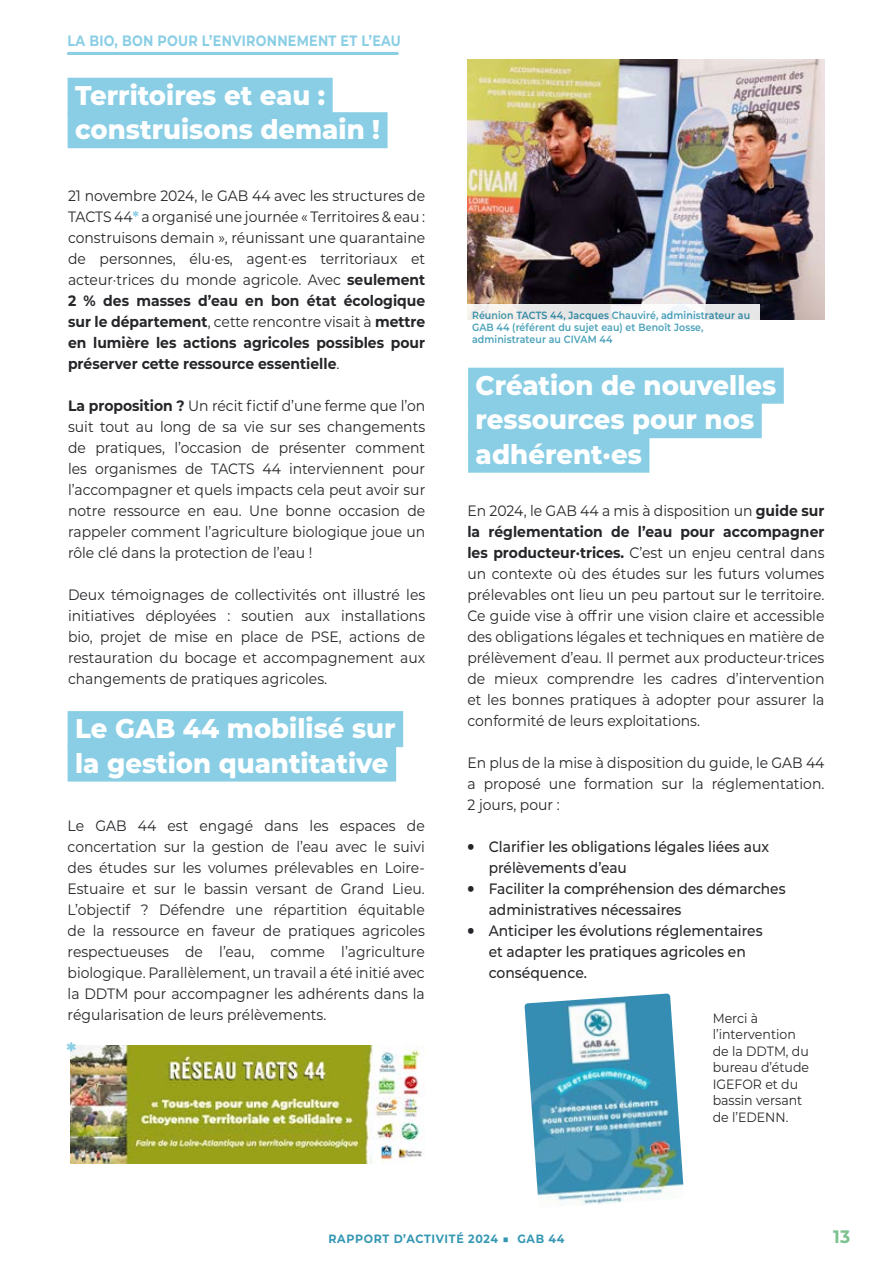
<style>
.page{position:relative;width:893px;height:1263px;background:#fff}
.page>*{position:absolute;margin:0;border:0;box-sizing:border-box;transform-origin:0 0}
.t1{font:800 27px/34.5px "Montserrat";color:#fff;scale:.96 1}
.t2{font:700 22.5px "Montserrat";color:#89cee5}
.t3{font:700 18px "Montserrat Alternates";color:#7cc28f;scale:.95 1}
.t4{font:15px/21px "Montserrat";color:#252629;text-align:justify;scale:.93 1}
.t5{font:500 15px/21px "Montserrat";color:#252629;scale:.92 1}
.t6{font:500 15px/21px "Montserrat";color:#252629;scale:.93 1}
.t7{font:700 15px "Montserrat";letter-spacing:.02em;color:#89cee5;scale:.85 1}
.t8{font:13.5px/16.5px "Montserrat";color:#252629;scale:.93 1}
.t9{font:700 12px "Montserrat";letter-spacing:.06em;color:#3597b2;scale:.92 1}
.t10{font:600 10.5px/12px "Montserrat";letter-spacing:.01em;color:#3597b2;scale:.9 1}
.s1{font-weight:700;color:#89cee5}
.s2{font-weight:700}
.s3{font-weight:900;font-size:18px}
</style>
<div class="page">
<img style="left:70px;top:1045px;width:352px;height:118px">
<div style="left:68px;top:78px;width:265px;height:36px;background:#89cee5"></div>
<div style="left:68px;top:112px;width:320px;height:36px;background:#89cee5"></div>
<div style="left:68px;top:711px;width:335px;height:36px;background:#89cee5"></div>
<div style="left:68px;top:746px;width:328px;height:36px;background:#89cee5"></div>
<img style="left:524px;top:993px;width:160px;height:213px">
<img style="left:468px;top:60px;width:357px;height:260px">
<hr style="left:68px;top:52px;width:329px;height:3px;background:#89cee5">
<svg style="left:468px;top:304px;width:292px;height:16px;fill:#e9e8e9"></svg>
<div style="left:468px;top:368px;width:316px;height:36px;background:#89cee5"></div>
<div style="left:468px;top:402px;width:294px;height:36px;background:#89cee5"></div>
<div style="left:468px;top:437px;width:181px;height:36px;background:#89cee5"></div>
<p class="t7" style="left:68px;top:30px;width:394px">LA BIO, BON POUR L’ENVIRONNEMENT ET L’EAU</p>
<h1 class="t1" style="left:75px;top:76px;width:319px">Territoires et eau : construisons demain !</h1>
<p class="t4" style="left:68px;top:185px;width:386px">21 novembre 2024, le GAB 44 avec les structures de TACTS 44<span class="s1">*</span> a organisé une journée « Territoires &amp; eau : construisons demain », réunissant une quarantaine de personnes, élu·es, agent·es territoriaux et acteur·trices du monde agricole. Avec <span class="s2">seulement 2 % des masses d’eau en bon état écologique sur le département</span>, cette rencontre visait à <span class="s2">mettre en lumière les actions agricoles possibles pour préserver cette ressource essentielle</span>.</p>
<p class="t4" style="left:68px;top:395px;width:386px"><span class="s2">La proposition ?</span> Un récit fictif d’une ferme que l’on suit tout au long de sa vie sur ses changements de pratiques, l’occasion de présenter comment les organismes de TACTS 44 interviennent pour l’accompagner et quels impacts cela peut avoir sur notre ressource en eau. Une bonne occasion de rappeler comment l’agriculture biologique joue un rôle clé dans la protection de l’eau !</p>
<p class="t4" style="left:68px;top:584px;width:386px">Deux témoignages de collectivités ont illustré les initiatives déployées : soutien aux installations bio, projet de mise en place de PSE, actions de restauration du bocage et accompagnement aux changements de pratiques agricoles.</p>
<h1 class="t1" style="left:75px;top:710px;width:335px">Le GAB 44 mobilisé sur la gestion quantitative</h1>
<p class="t4" style="left:68px;top:815px;width:386px">Le GAB 44 est engagé dans les espaces de concertation sur la gestion de l’eau avec le suivi des études sur les volumes prélevables en Loire-Estuaire et sur le bassin versant de Grand Lieu.<br>L’objectif ? Défendre une répartition équitable de la ressource en faveur de pratiques agricoles respectueuses de l’eau, comme l’agriculture biologique. Parallèlement, un travail a été initié avec la DDTM pour accompagner les adhérents dans la régularisation de leurs prélèvements.</p>
<h2 class="t2" style="left:66px;top:1035px;width:11px">*</h2>
<p class="t10" style="left:472px;top:309px;width:311px">Réunion TACTS 44, Jacques Chauviré, administrateur au<br>GAB 44 (référent du sujet eau) et Benoît Josse, administrateur au CIVAM 44</p>
<h1 class="t1" style="left:476px;top:366px;width:315px">Création de nouvelles ressources pour nos adhérent·es</h1>
<p class="t4" style="left:467px;top:500px;width:385px">En 2024, le GAB 44 a mis à disposition un <span class="s2">guide sur la réglementation de l’eau pour accompagner les producteur·trices.</span> C’est un enjeu central dans un contexte où des études sur les futurs volumes prélevables ont lieu un peu partout sur le territoire.<br>Ce guide vise à offrir une vision claire et accessible des obligations légales et techniques en matière de prélèvement d’eau. Il permet aux producteur·trices de mieux comprendre les cadres d’intervention et les bonnes pratiques à adopter pour assurer la conformité de leurs exploitations.</p>
<p class="t4" style="left:467px;top:752px;width:385px">En plus de la mise à disposition du guide, le GAB 44 a proposé une formation sur la réglementation.<br>2 jours, pour :</p>
<p class="t6" style="left:489px;top:836px;width:303px;text-indent:-21px"><span class="s3">•</span> Clarifier les obligations légales liées aux prélèvements d’eau</p>
<p class="t5" style="left:489px;top:878px;width:324px;text-indent:-21px"><span class="s3">•</span> Faciliter la compréhension des démarches administratives nécessaires</p>
<p class="t5" style="left:489px;top:920px;width:299px;text-indent:-21px"><span class="s3">•</span> Anticiper les évolutions réglementaires et adapter les pratiques agricoles en conséquence.</p>
<p class="t8" style="left:713px;top:1009px;width:105px">Merci à l’intervention de la DDTM, du bureau d’étude<br>IGEFOR et du bassin versant de l’EDENN.</p>
<p class="t9" style="left:328px;top:1230px;width:258px">RAPPORT D’ACTIVITÉ 2024 ■ GAB 44</p>
<p class="t3" style="left:833px;top:1224px;width:20px">13</p>
</div>
